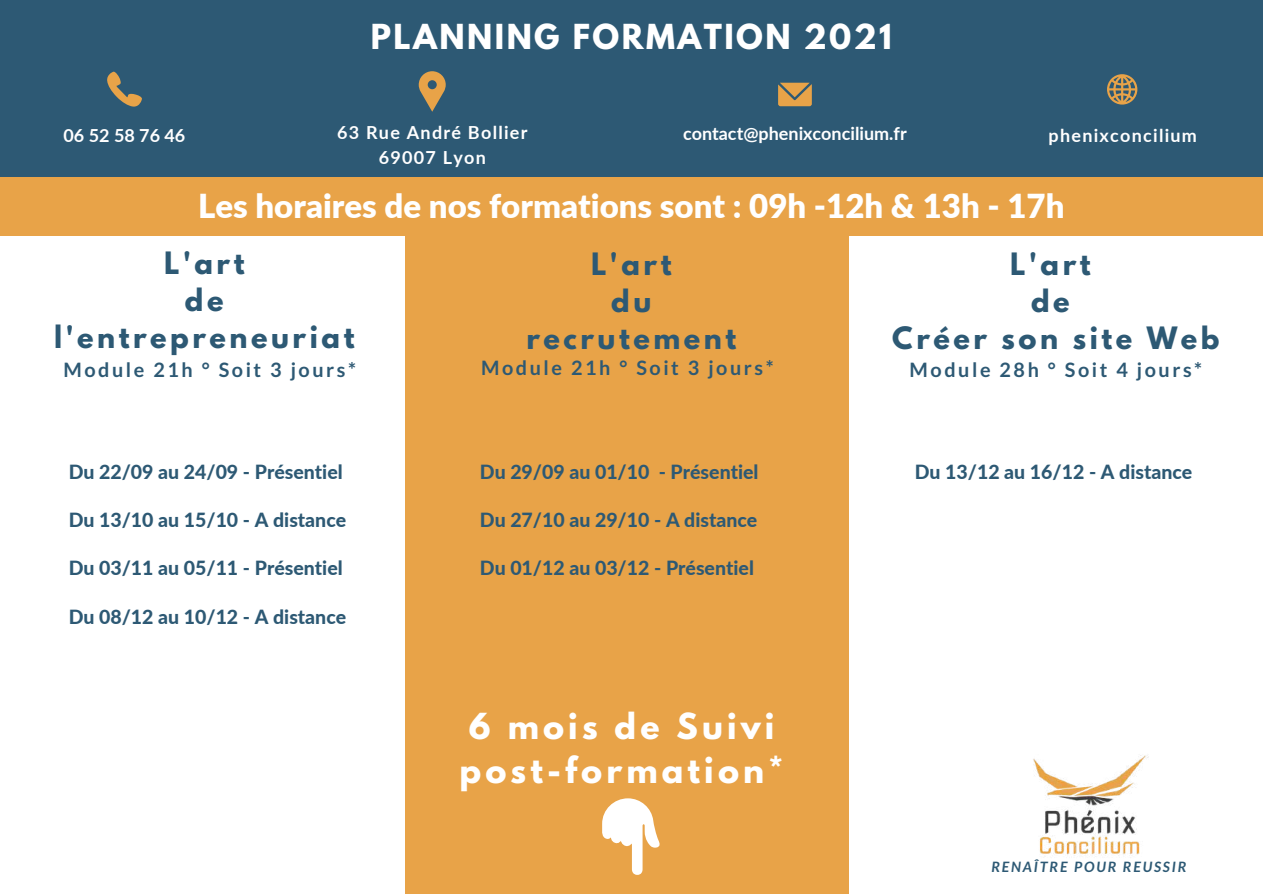
<style>
.page{position:relative;width:1263px;height:894px;background:#fff}
.page>*{position:absolute;margin:0;border:0;box-sizing:border-box;transform-origin:0 0}
.t1{font:900 33px "Lato";color:#fff}
.t2{font:700 31.8px/43.8px "League Spartan";letter-spacing:.13em;color:#fff}
.t3{font:700 30.45px "League Spartan";letter-spacing:.08em;color:#fff}
.t4{font:700 27.3px/37px "League Spartan";letter-spacing:.13em;color:#2d5974;text-align:center}
.t5{font:700 19.8px "Lato";letter-spacing:.13em;color:#2d5974}
.t6{font:800 19.5px "Lato";color:#2d5974}
.t7{font:700 18px/24.8px "Lato";letter-spacing:.07em;color:#fff;text-align:center}
.t8{font:700 18px "Lato";color:#fff}
.t9{font:italic 700 14.25px "Lato";letter-spacing:.13em;color:#2d5974}
</style>
<div class="page">
<div style="left:406px;top:227px;width:443px;height:666px;background:#e8a348"></div>
<div style="left:0;top:176px;width:1263px;height:60px;background:#e8a348"></div>
<img style="left:1033px;top:755px;width:116px;height:101px">
<div style="left:0;top:0;width:1263px;height:176px;background:#2d5974"></div>
<svg style="left:107px;top:72px;width:35px;height:35px"></svg>
<svg style="left:1107px;top:74px;width:30px;height:31px"></svg>
<svg style="left:419px;top:72px;width:27px;height:39px"></svg>
<svg style="left:778px;top:83px;width:34px;height:23px"></svg>
<svg style="left:602px;top:798px;width:58px;height:76px"></svg>
<h3 class="t3" style="left:371px;top:21px;width:523px">PLANNING FORMATION 2021</h3>
<p class="t7" style="left:337px;top:120px;width:192px">63 Rue André Bollier<br>69007 Lyon</p>
<p class="t7" style="left:64px;top:122px;width:123px">06 52 58 76 46</p>
<p class="t8" style="left:683px;top:122px;width:225px">contact@phenixconcilium.fr</p>
<p class="t7" style="left:1049px;top:123px;width:150px">phenixconcilium</p>
<h1 class="t1" style="left:198px;top:186px;width:868px">Les horaires de nos formations sont : 09h -12h &amp; 13h - 17h</h1>
<h3 class="t4" style="left:54px;top:248px;width:302px">L'art<br>de l'entrepreneuriat</h3>
<p class="t5" style="left:64px;top:357px;width:294px">Module 21h ° Soit 3 jours*</p>
<p class="t6" style="left:69px;top:459px;width:276px">Du 22/09 au 24/09 - Présentiel</p>
<p class="t6" style="left:69px;top:507px;width:279px">Du 13/10 au 15/10 - A distance</p>
<p class="t6" style="left:69px;top:556px;width:276px">Du 03/11 au 05/11 - Présentiel</p>
<p class="t6" style="left:69px;top:604px;width:279px">Du 08/12 au 10/12 - A distance</p>
<h3 class="t4" style="left:526px;top:249px;width:211px">L'art<br>du recrutement</h3>
<p class="t5" style="left:481px;top:355px;width:294px">Module 21h ° Soit 3 jours*</p>
<p class="t6" style="left:480px;top:459px;width:280px">Du 29/09 au 01/10 - Présentiel</p>
<p class="t6" style="left:480px;top:507px;width:279px">Du 27/10 au 29/10 - A distance</p>
<p class="t6" style="left:480px;top:556px;width:276px">Du 01/12 au 03/12 - Présentiel</p>
<h2 class="t2" style="left:460px;top:708px;width:326px">6 mois de Suivi post-formation*</h2>
<h3 class="t4" style="left:892px;top:249px;width:329px">L'art<br>de<br>Créer son site Web</h3>
<p class="t5" style="left:910px;top:357px;width:294px">Module 28h ° Soit 4 jours*</p>
<p class="t6" style="left:915px;top:459px;width:279px">Du 13/12 au 16/12 - A distance</p>
<p class="t9" style="left:991px;top:857px;width:197px">RENAÎTRE POUR REUSSIR</p>
</div>
